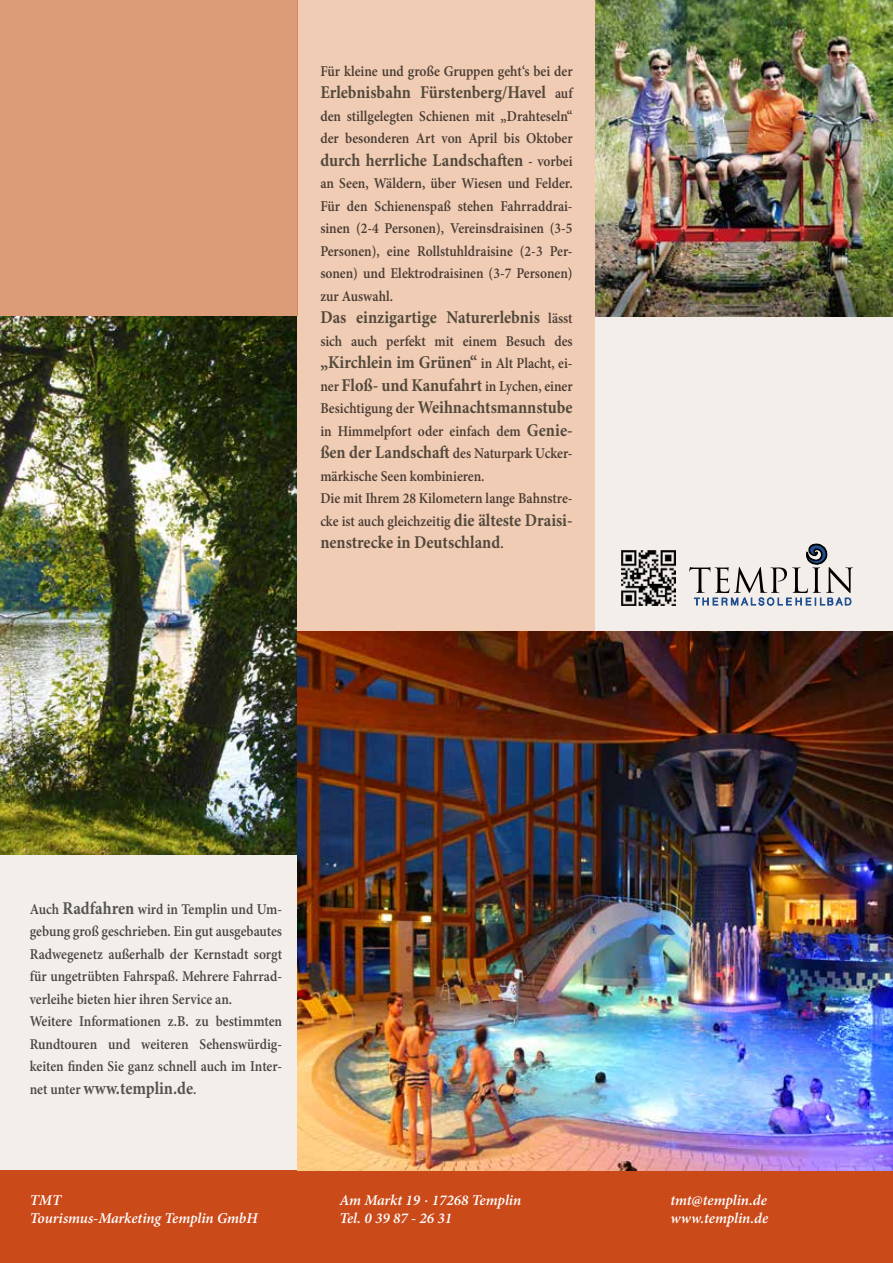
<style>
.page{position:relative;width:893px;height:1263px;background:#f4eeeb}
.page>*{position:absolute;margin:0;border:0;box-sizing:border-box;transform-origin:0 0}
.t1{font:700 18px "Minion Pro";color:#595c56;scale:.9 1}
.t2{font:600 15px/22.5px "Minion Pro";color:#4e4b4b;scale:.9 1}
.t3{font:italic 600 15px/18px "Minion Pro";letter-spacing:-.005em;color:#fff}
.s1{font-weight:600;font-size:15px;color:#4e4b4b}
.s2{font-weight:700;font-size:18px;color:#595c56}
</style>
<div class="page">
<img style="left:0;top:316px;width:298px;height:538px">
<div style="left:298px;top:0;width:297px;height:632px;background:#f0ccb4"></div>
<img style="left:595px;top:0;width:298px;height:316px">
<div style="left:0;top:0;width:298px;height:316px;background:#dc9c77"></div>
<div style="left:0;top:1170px;width:893px;height:93px;background:#cb4a1a"></div>
<img style="left:298px;top:632px;width:595px;height:538px">
<img style="left:621px;top:551px;width:55px;height:54px">
<svg style="left:689px;top:543px;width:164px;height:62px"></svg>
<p class="t2" style="left:320px;top:60px;width:282px">Für kleine und große Gruppen geht‘s bei der</p>
<p class="t1" style="left:320px;top:86px;width:282px">Erlebnisbahn Fürstenberg/Havel <span class="s1">auf</span></p>
<p class="t2" style="left:320px;top:105px;width:282px">den stillgelegten Schienen mit „Drahteseln“ der besonderen Art von April bis Oktober</p>
<p class="t1" style="left:320px;top:153px;width:282px">durch herrliche Landschaften <span class="s1">- vorbei</span></p>
<p class="t2" style="left:320px;top:173px;width:282px;text-align:justify">an Seen, Wäldern, über Wiesen und Felder.<br>Für den Schienenspaß stehen Fahrraddrai&shy;sinen (2-4 Personen), Vereinsdraisinen (3-5<br>Personen), eine Rollstuhldraisine (2-3 Per&shy;sonen) und Elektrodraisinen (3-7 Personen) zur Auswahl.</p>
<p class="t1" style="left:320px;top:311px;width:282px">Das einzigartige Naturerlebnis <span class="s1">lässt</span></p>
<p class="t2" style="left:320px;top:330px;width:282px">sich auch perfekt mit einem Besuch des</p>
<p class="t1" style="left:320px;top:356px;width:282px">„Kirchlein im Grünen“ <span class="s1">in Alt Placht, ei-</span></p>
<p class="t2" style="left:320px;top:375px;width:282px">ner <span class="s2">Floß- und Kanufahrt</span> in Lychen, einer</p>
<p class="t1" style="left:320px;top:401px;width:282px"><span class="s1">Besichtigung der</span> Weihnachtsmannstube</p>
<p class="t2" style="left:320px;top:420px;width:282px">in Himmelpfort oder einfach dem <span class="s2">Genie&shy;ßen der Landschaft</span> des Naturpark Ucker&shy;märkische Seen kombinieren.<br>Die mit Ihrem 28 Kilometern lange Bahnstre&shy;cke ist auch gleichzeitig <span class="s2">die älteste Draisi-</span></p>
<p class="t1" style="left:320px;top:536px;width:205px">nenstrecke in Deutschland<span class="s1">.</span></p>
<p class="t2" style="left:30px;top:898px;width:282px">Auch <span class="s2">Radfahren</span> wird in Templin und Um&shy;gebung groß geschrieben. Ein gut ausgebautes Radwegenetz außerhalb der Kernstadt sorgt für ungetrübten Fahrspaß. Mehrere Fahrrad&shy;verleihe bieten hier ihren Service an.<br>Weitere Informationen z.B. zu bestimmten Rundtouren und weiteren Sehenswürdig&shy;keiten finden Sie ganz schnell auch im Inter-</p>
<p class="t1" style="left:30px;top:1081px;width:187px"><span class="s1">net unter</span> www.templin.de<span class="s1">.</span></p>
<p class="t3" style="left:30px;top:1192px;width:229px">TMT<br>Tourismus-Marketing Templin GmbH</p>
<p class="t3" style="left:339px;top:1192px;width:183px">Am Markt 19 . 17268 Templin<br>Tel. 0 39 87 - 26 31</p>
<p class="t3" style="left:670px;top:1192px;width:99px">tmt@templin.de www.templin.de</p>
</div>
